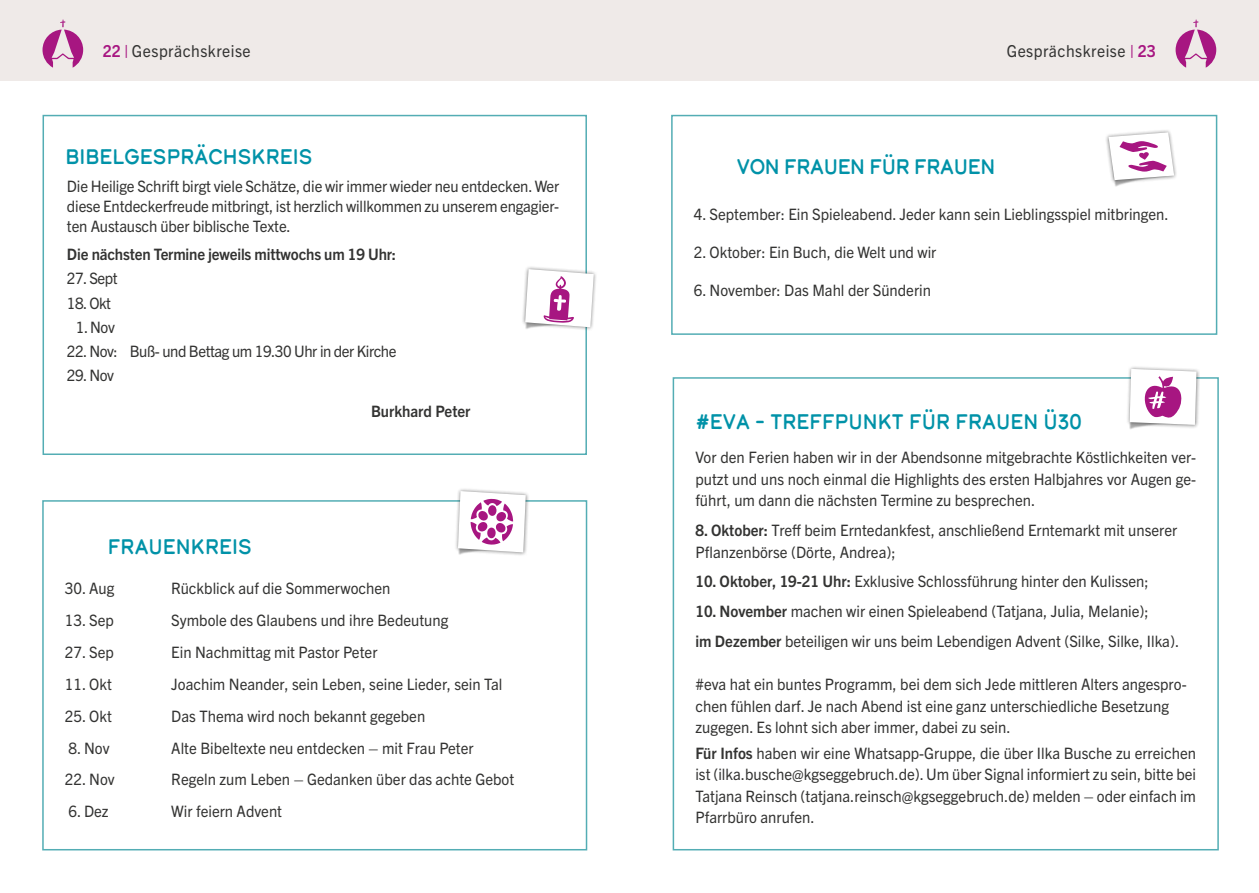
<style>
.page{position:relative;width:1259px;height:893px;background:#fff}
.page>*{position:absolute;margin:0;border:0;box-sizing:border-box;transform-origin:0 0}
.t1{font:21px "Calder Dark";letter-spacing:-.03em;color:#0092a8;scale:.9 1}
.t2{font:21px "Calder Dark";letter-spacing:-.05em;color:#0092a8;scale:.9 1}
.t3{font:16.5px "Trade Gothic Next LT Pro";letter-spacing:.03em;color:#333332;scale:.95 1}
.t4{font:15.75px/21.5px "Trade Gothic Next LT Pro";color:#333332;text-align:justify;scale:.95 1}
.t5{font:700 15.75px "Trade Gothic Next LT Pro";letter-spacing:-.01em;color:#333332;scale:.95 1}
.t6{font:15.75px "Trade Gothic Next LT Pro";letter-spacing:-.03em;color:#333332;scale:.95 1}
.s1{font-weight:700;color:#a71681}
.s2{font-weight:700}
</style>
<div class="page">
<div style="left:0;top:0;width:1259px;height:81px;background:#efeae8"></div>
<svg style="left:43px;top:19px;width:40px;height:49px"></svg>
<svg style="left:1175px;top:19px;width:41px;height:49px"></svg>
<div style="left:43px;top:115px;width:544px;height:340px;border:2px solid #53adb4"></div>
<div style="left:521px;top:265px;width:77px;height:66px;background:#000;opacity:.5"></div>
<svg style="left:525px;top:269px;width:69px;height:58px"></svg>
<div style="left:671px;top:115px;width:546px;height:220px;border:2px solid #53adb4"></div>
<div style="left:1111px;top:161px;width:56px;height:27px;background:#000;opacity:.32"></div>
<div style="left:1105px;top:129px;width:72px;height:55px;background:#000;opacity:.5"></div>
<svg style="left:1108px;top:132px;width:66px;height:48px"></svg>
<div style="left:42px;top:500px;width:545px;height:350px;border:2px solid #53adb4"></div>
<div style="left:454px;top:487px;width:75px;height:70px;background:#000;opacity:.5"></div>
<svg style="left:458px;top:491px;width:68px;height:61px"></svg>
<div style="left:672px;top:377px;width:546px;height:473px;border:2px solid #53adb4"></div>
<div style="left:1125px;top:365px;width:75px;height:64px;background:#000;opacity:.5"></div>
<svg style="left:1129px;top:369px;width:67px;height:56px"></svg>
<p class="t3" style="left:103px;top:40px;width:157px"><span class="s1">22 |</span> Gesprächskreise</p>
<p class="t3" style="left:1006px;top:40px;width:158px">Gesprächskreise <span class="s1">| 23</span></p>
<h1 class="t1" style="left:65px;top:142px;width:276px">BIBELGESPRÄCHSKREIS</h1>
<h1 class="t2" style="left:736px;top:153px;width:289px">VON FRAUEN FÜR FRAUEN</h1>
<p class="t4" style="left:694px;top:203px;width:501px">4. September: Ein Spieleabend. Jeder kann sein Lieblingsspiel mitbringen.</p>
<p class="t4" style="left:694px;top:241px;width:257px">2. Oktober: Ein Buch, die Welt und wir</p>
<p class="t4" style="left:694px;top:278px;width:251px">6. November: Das Mahl der Sünderin</p>
<p class="t4" style="left:67px;top:175px;width:519px;line-height:20px">Die Heilige Schrift birgt viele Schätze, die wir immer wieder neu entdecken. Wer diese Entdeckerfreude mitbringt, ist herzlich willkommen zu unserem engagier&shy;ten Austausch über biblische Texte.</p>
<p class="t5" style="left:67px;top:243px;width:348px">Die nächsten Termine jeweils mittwochs um 19 Uhr:</p>
<p class="t4" style="left:67px;top:267px;width:55px">27. Sept</p>
<p class="t4" style="left:67px;top:291px;width:48px">18. Okt</p>
<p class="t4" style="left:76px;top:315px;width:42px">1. Nov</p>
<p class="t6" style="left:67px;top:340px;width:348px">22. Nov: Buß- und Bettag um 19.30 Uhr in der Kirche</p>
<p class="t4" style="left:67px;top:363px;width:51px">29. Nov</p>
<p class="t5" style="left:371px;top:401px;width:106px">Burkhard Peter</p>
<h1 class="t1" style="left:107px;top:532px;width:162px">FRAUENKREIS</h1>
<p class="t4" style="left:65px;top:577px;width:54px">30. Aug</p>
<p class="t4" style="left:171px;top:577px;width:232px">Rückblick auf die Sommerwochen</p>
<p class="t4" style="left:65px;top:609px;width:53px">13. Sep</p>
<p class="t4" style="left:171px;top:609px;width:293px">Symbole des Glaubens und ihre Bedeutung</p>
<p class="t4" style="left:65px;top:641px;width:53px">27. Sep</p>
<p class="t4" style="left:171px;top:641px;width:219px">Ein Nachmittag mit Pastor Peter</p>
<p class="t4" style="left:65px;top:672px;width:51px">11. Okt</p>
<p class="t4" style="left:171px;top:672px;width:350px">Joachim Neander, sein Leben, seine Lieder, sein Tal</p>
<p class="t4" style="left:65px;top:704px;width:51px">25. Okt</p>
<p class="t4" style="left:171px;top:704px;width:269px">Das Thema wird noch bekannt gegeben</p>
<p class="t4" style="left:68px;top:736px;width:45px">8. Nov</p>
<p class="t4" style="left:171px;top:736px;width:320px">Alte Bibeltexte neu entdecken – mit Frau Peter</p>
<p class="t4" style="left:65px;top:768px;width:54px">22. Nov</p>
<p class="t4" style="left:171px;top:768px;width:362px">Regeln zum Leben – Gedanken über das achte Gebot</p>
<p class="t4" style="left:68px;top:800px;width:44px">6. Dez</p>
<p class="t4" style="left:171px;top:800px;width:118px">Wir feiern Advent</p>
<h1 class="t1" style="left:695px;top:407px;width:431px">#EVA – TREFFPUNKT FÜR FRAUEN Ü30</h1>
<p class="t4" style="left:695px;top:446px;width:528px">Vor den Ferien haben wir in der Abendsonne mitgebrachte Köstlichkeiten ver&shy;putzt und uns noch einmal die Highlights des ersten Halbjahres vor Augen ge&shy;führt, um dann die nächsten Termine zu besprechen.</p>
<p class="t4" style="left:695px;top:519px;width:509px"><span class="s2">8. Oktober:</span> Treff beim Erntedankfest, anschließend Erntemarkt mit unserer<br>Pflanzenbörse (Dörte, Andrea);</p>
<p class="t4" style="left:695px;top:570px;width:479px"><span class="s2">10. Oktober, 19-21 Uhr:</span> Exklusive Schlossführung hinter den Kulissen;</p>
<p class="t4" style="left:695px;top:596px;width:511px;line-height:30px"><span class="s2">10. November</span> machen wir einen Spieleabend (Tatjana, Julia, Melanie);<br><span class="s2">im Dezember</span> beteiligen wir uns beim Lebendigen Advent (Silke, Silke, Ilka).</p>
<p class="t4" style="left:695px;top:673px;width:519px;text-align:left">#eva hat ein buntes Programm, bei dem sich Jede mittleren Alters angespro&shy;chen fühlen darf. Je nach Abend ist eine ganz unterschiedliche Besetzung zugegen. Es lohnt sich aber immer, dabei zu sein.</p>
<p class="t4" style="left:695px;top:741px;width:528px"><span class="s2">Für Infos</span> haben wir eine Whatsapp-Gruppe, die über Ilka Busche zu erreichen ist (ilka.busche@kgseggebruch.de). Um über Signal informiert zu sein, bitte bei Tatjana Reinsch (tatjana.reinsch@kgseggebruch.de) melden – oder einfach im Pfarrbüro anrufen.</p>
</div>
